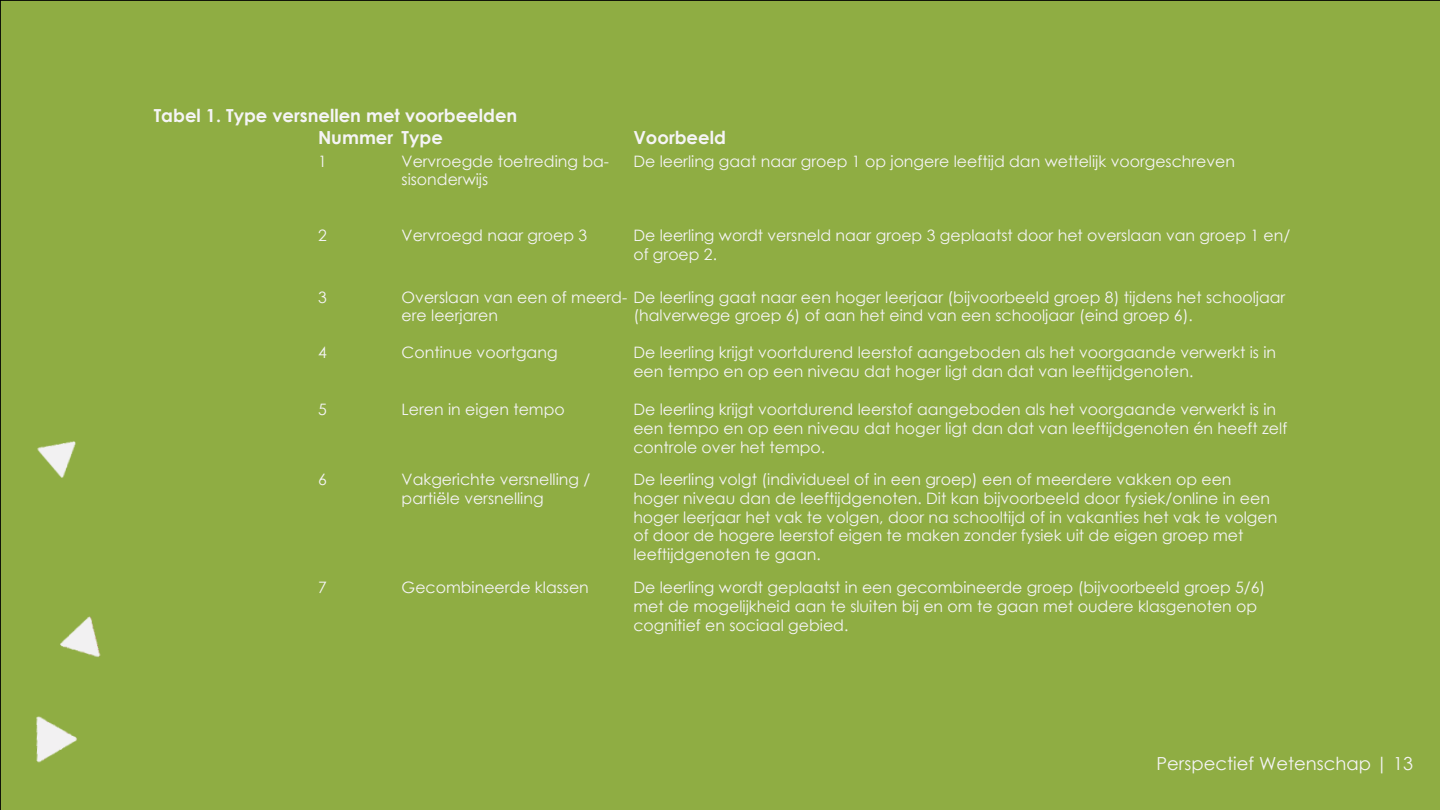
<style>
.page{position:relative;width:1440px;height:810px;background:#8fad43}
.page>*{position:absolute;margin:0;border:0;box-sizing:border-box;transform-origin:0 0}
.t1{font:700 18px/21.8px "Century Gothic";color:#f5f4f6}
.t2{font:18px "Century Gothic";color:#f5f4f6}
.t3{font:15.75px/18.8px "Century Gothic";color:#f5f4f6}
</style>
<div class="page">
<div style="left:0;top:255px;width:302px;height:529px;background:#8fad43"></div>
<p class="t1" style="left:318px;top:106px;width:201px;text-indent:-164px">Tabel 1. Type versnellen met voorbeelden<br>Nummer Type</p>
<p class="t1" style="left:633px;top:128px;width:94px">Voorbeeld</p>
<p class="t3" style="left:318px;top:153px;width:10px">1</p>
<p class="t3" style="left:402px;top:153px;width:209px">Vervroegde toetreding ba&shy;sisonderwijs</p>
<p class="t3" style="left:633px;top:153px;width:603px">De leerling gaat naar groep 1 op jongere leeftijd dan wettelijk voorgeschreven</p>
<p class="t3" style="left:318px;top:227px;width:10px">2</p>
<p class="t3" style="left:402px;top:227px;width:187px">Vervroegd naar groep 3</p>
<p class="t3" style="left:633px;top:227px;width:658px">De leerling wordt versneld naar groep 3 geplaatst door het overslaan van groep 1 en/ of groep 2.</p>
<p class="t3" style="left:318px;top:289px;width:10px">3</p>
<p class="t3" style="left:402px;top:289px;width:885px">Overslaan van een of meerd- De leerling gaat naar een hoger leerjaar (bijvoorbeeld groep 8) tijdens het schooljaar ere leerjaren</p>
<p class="t3" style="left:633px;top:306px;width:561px">(halverwege groep 6) of aan het eind van een schooljaar (eind groep 6).</p>
<p class="t3" style="left:318px;top:344px;width:10px">4</p>
<p class="t3" style="left:402px;top:344px;width:158px">Continue voortgang</p>
<p class="t3" style="left:633px;top:344px;width:644px">De leerling krijgt voortdurend leerstof aangeboden als het voorgaande verwerkt is in een tempo en op een niveau dat hoger ligt dan dat van leeftijdgenoten.</p>
<p class="t3" style="left:318px;top:401px;width:10px">5</p>
<p class="t3" style="left:402px;top:401px;width:165px">Leren in eigen tempo</p>
<p class="t3" style="left:633px;top:401px;width:655px">De leerling krijgt voortdurend leerstof aangeboden als het voorgaande verwerkt is in een tempo en op een niveau dat hoger ligt dan dat van leeftijdgenoten én heeft zelf controle over het tempo.</p>
<p class="t3" style="left:318px;top:471px;width:10px">6</p>
<p class="t3" style="left:402px;top:471px;width:190px">Vakgerichte versnelling / partiële versnelling</p>
<p class="t3" style="left:633px;top:470px;width:646px">De leerling volgt (individueel of in een groep) een of meerdere vakken op een hoger niveau dan de leeftijdgenoten. Dit kan bijvoorbeeld door fysiek/online in een hoger leerjaar het vak te volgen, door na schooltijd of in vakanties het vak te volgen of door de hogere leerstof eigen te maken zonder fysiek uit de eigen groep met leeftijdgenoten te gaan.</p>
<p class="t3" style="left:318px;top:579px;width:10px">7</p>
<p class="t3" style="left:402px;top:579px;width:189px">Gecombineerde klassen</p>
<p class="t3" style="left:633px;top:578px;width:634px">De leerling wordt geplaatst in een gecombineerde groep (bijvoorbeeld groep 5/6) met de mogelijkheid aan te sluiten bij en om te gaan met oudere klasgenoten op cognitief en sociaal gebied.</p>
<p class="t2" style="left:1157px;top:755px;width:258px">Perspectief Wetenschap | 13</p>
</div>
